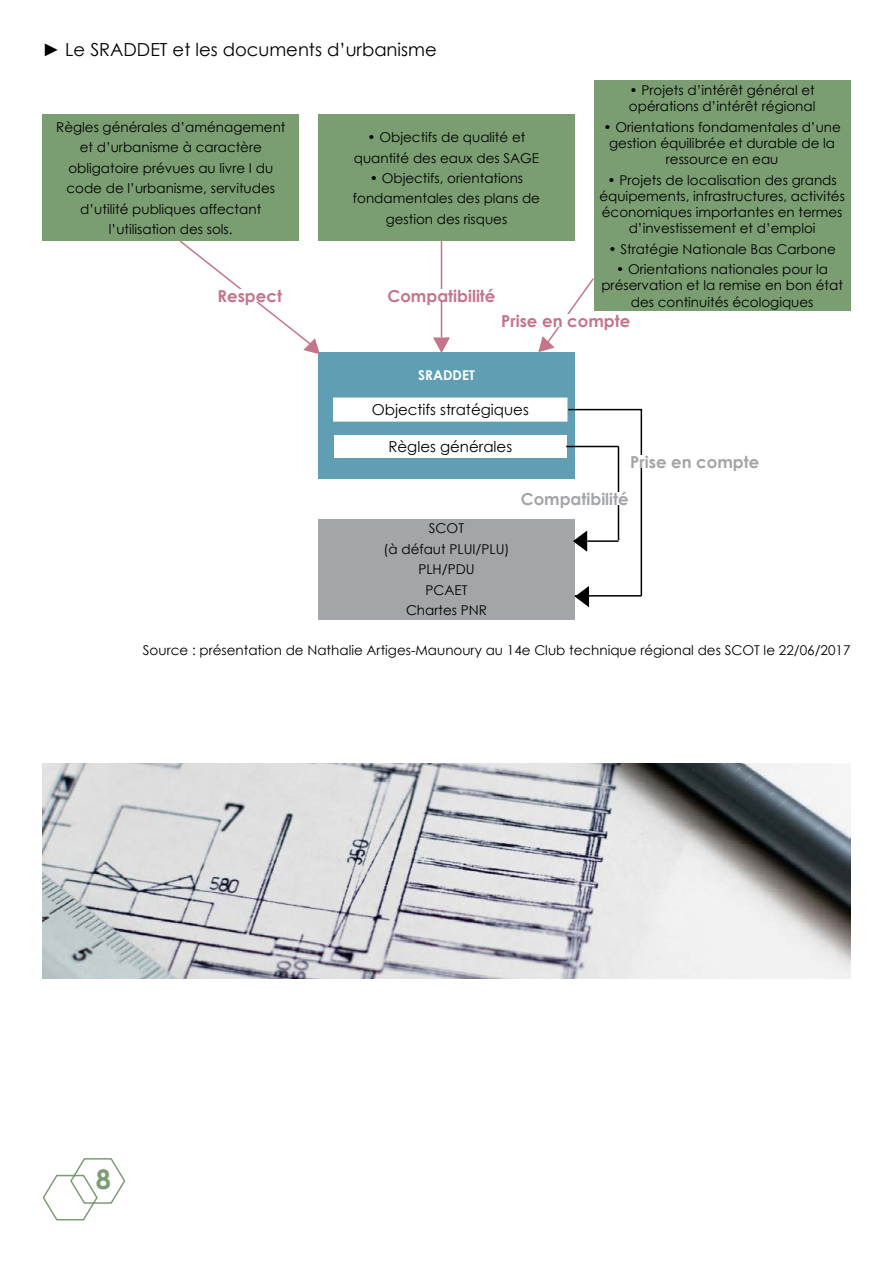
<style>
.page{position:relative;width:893px;height:1263px;background:#fff}
.page>*{position:absolute;margin:0;border:0;box-sizing:border-box;transform-origin:0 0}
.t1{font:700 27px "Century Gothic";color:#7a9e72}
.t2{font:18px "Century Gothic";color:#000}
.t3{font:700 16.5px "Century Gothic";color:#c47589}
.t4{font:700 16.5px "Century Gothic";color:#a3a5a8}
.t5{font:15px "Century Gothic";color:#000}
.t6{font:13.5px/20.4px "Century Gothic";color:#000;text-align:center}
.t7{font:700 13.5px "Century Gothic";color:#fff}
</style>
<div class="page">
<img style="left:43px;top:763px;width:807px;height:216px">
<svg style="left:42px;top:1158px;width:84px;height:63px"></svg>
<div style="left:96px;top:1168px;width:19px;height:24px;background:#fff"></div>
<div style="left:43px;top:115px;width:256px;height:126px;background:#7a9e72"></div>
<div style="left:318px;top:115px;width:257px;height:126px;background:#7a9e72"></div>
<div style="left:594px;top:81px;width:256px;height:230px;background:#7a9e72"></div>
<div style="left:318px;top:353px;width:257px;height:126px;background:#609fb3"></div>
<div style="left:334px;top:398px;width:233px;height:23px;background:#fff"></div>
<div style="left:333px;top:397px;width:234px;height:25px;border:2px solid #fff"></div>
<div style="left:334px;top:435px;width:233px;height:23px;background:#fff"></div>
<div style="left:318px;top:519px;width:257px;height:100px;background:#a3a5a8"></div>
<svg style="left:179px;top:240px;width:142px;height:115px"></svg>
<svg style="left:432px;top:337px;width:19px;height:16px"></svg>
<hr style="left:441px;top:240px;width:1px;height:97px;background:#c47589">
<svg style="left:537px;top:278px;width:57px;height:75px"></svg>
<div style="left:218px;top:289px;width:64px;height:13px;background:#fff"></div>
<div style="left:388px;top:289px;width:107px;height:13px;background:#fff"></div>
<div style="left:501px;top:314px;width:129px;height:13px;background:#fff"></div>
<hr style="left:568px;top:409px;width:74px;height:1px;background:#000">
<hr style="left:575px;top:595px;width:66px;height:2px;background:#000">
<hr style="left:641px;top:410px;width:1px;height:186px;background:#000">
<svg style="left:574px;top:586px;width:16px;height:21px"></svg>
<svg style="left:573px;top:530px;width:15px;height:22px"></svg>
<hr style="left:587px;top:540px;width:31px;height:2px;background:#000">
<hr style="left:566px;top:446px;width:52px;height:1px;background:#000">
<hr style="left:618px;top:446px;width:1px;height:94px;background:#000">
<div style="left:630px;top:455px;width:129px;height:13px;background:#fff"></div>
<div style="left:521px;top:493px;width:108px;height:12px;background:#fff"></div>
<h2 class="t2" style="left:43px;top:37px;width:396px">► Le SRADDET et les documents d’urbanisme</h2>
<p class="t6" style="left:56px;top:117px;width:231px">Règles générales d’aménagement et d’urbanisme à caractère obligatoire prévues au livre I du code de l’urbanisme, servitudes d’utilité publiques affectant l’utilisation des sols.</p>
<p class="t6" style="left:354px;top:127px;width:187px">• Objectifs de qualité et quantité des eaux des SAGE</p>
<p class="t6" style="left:353px;top:168px;width:189px">• Objectifs, orientations fondamentales des plans de gestion des risques</p>
<p class="t3" style="left:218px;top:283px;width:66px">Respect</p>
<p class="t3" style="left:388px;top:283px;width:109px">Compatibilité</p>
<p class="t6" style="left:629px;top:82px;width:188px;line-height:16.2px;text-align:left">• Projets d’intérêt général et opérations d’intérêt régional</p>
<p class="t6" style="left:603px;top:119px;width:239px;line-height:16.2px">• Orientations fondamentales d’une gestion équilibrée et durable de la ressource en eau</p>
<p class="t6" style="left:599px;top:172px;width:247px;line-height:16.2px">• Projets de localisation des grands équipements, infrastructures, activités économiques importantes en termes d’investissement et d’emploi</p>
<p class="t6" style="left:608px;top:239px;width:229px">• Stratégie Nationale Bas Carbone</p>
<p class="t6" style="left:601px;top:261px;width:243px;line-height:16.2px">• Orientations nationales pour la préservation et la remise en bon état des continuités écologiques</p>
<p class="t3" style="left:501px;top:308px;width:131px">Prise en compte</p>
<p class="t7" style="left:418px;top:365px;width:58px">SRADDET</p>
<p class="t5" style="left:372px;top:399px;width:159px">Objectifs stratégiques</p>
<p class="t5" style="left:388px;top:436px;width:125px">Règles générales</p>
<p class="t4" style="left:630px;top:449px;width:131px">Prise en compte</p>
<p class="t6" style="left:383px;top:518px;width:128px">SCOT<br>(à défaut PLUI/PLU)<br>PLH/PDU<br>PCAET<br>Chartes PNR</p>
<p class="t4" style="left:521px;top:486px;width:109px">Compatibilité</p>
<p class="t6" style="left:143px;top:640px;width:709px">Source : présentation de Nathalie Artiges-Maunoury au 14e Club technique régional des SCOT le 22/06/2017</p>
<h1 class="t1" style="left:96px;top:1158px;width:17px">8</h1>
</div>
